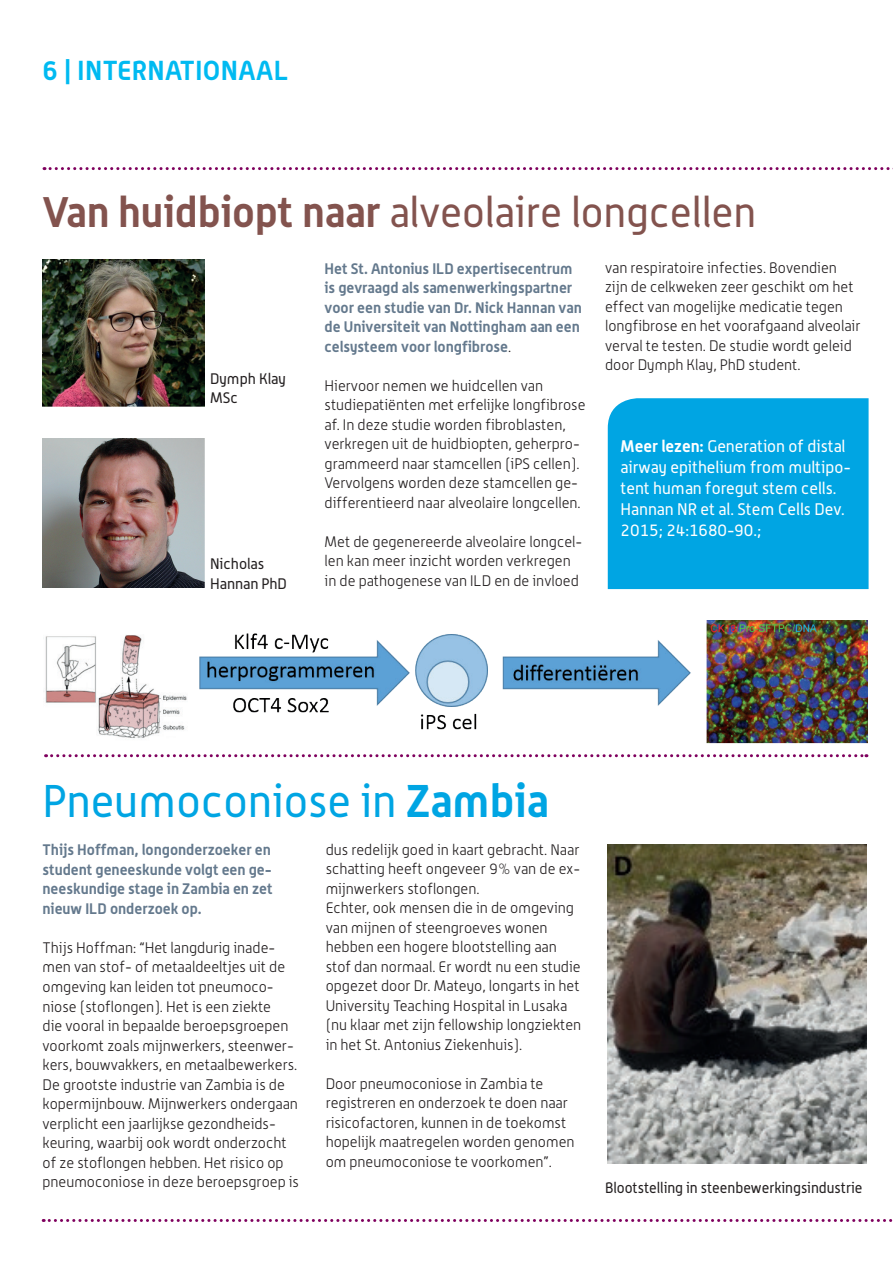
<style>
.page{position:relative;width:893px;height:1263px;background:#fff}
.page>*{position:absolute;margin:0;border:0;box-sizing:border-box;transform-origin:0 0}
.t1{font:45px "Alwyn";color:#00a5e3}
.t2{font:42px "Alwyn";color:#83534e}
.t3{font:700 27px "Alwyn";letter-spacing:.015em;color:#00baf1}
.t4{font:16.5px/21px "Alwyn";color:#fff}
.t5{font:300 15px/19.5px "Alwyn";color:#231f20}
.t6{font:700 15px/19.5px "Alwyn";color:#64798d}
.t7{font:15px/19.5px "Alwyn";color:#231f20}
.s1{font-weight:700}
.s2{font-weight:300;color:#231f20}
</style>
<div class="page">
<svg style="left:44px;top:167px;width:849px;height:3px"></svg>
<svg style="left:43px;top:1219px;width:850px;height:3px"></svg>
<img style="left:43px;top:259px;width:162px;height:148px">
<img style="left:43px;top:438px;width:162px;height:150px">
<svg style="left:46px;top:754px;width:821px;height:3px"></svg>
<img style="left:45px;top:620px;width:822px;height:124px">
<img style="left:607px;top:845px;width:259px;height:318px">
<div style="left:608px;top:398px;width:261px;height:191px;background:#00a5e3"></div>
<h3 class="t3" style="left:43px;top:54px;width:247px">6 | INTERNATIONAAL</h3>
<h2 class="t2" style="left:43px;top:188px;width:715px"><span class="s1">Van huidbiopt naar</span> alveolaire longcellen</h2>
<p class="t7" style="left:210px;top:368px;width:77px">Dymph Klay<br>MSc</p>
<p class="t7" style="left:210px;top:554px;width:78px">Nicholas<br>Hannan PhD</p>
<p class="t6" style="left:325px;top:258px;width:259px">Het St. Antonius ILD expertisecentrum is gevraagd als samenwerkingspartner voor een studie van Dr. Nick Hannan van de Universiteit van Nottingham aan een celsysteem voor longfibrose<span class="s2">.</span></p>
<p class="t5" style="left:325px;top:375px;width:262px">Hiervoor nemen we huidcellen van studiepatiënten met erfelijke longfibrose af. In deze studie worden fibroblasten, verkregen uit de huidbiopten, geherpro&shy;grammeerd naar stamcellen (iPS cellen).<br>Vervolgens worden deze stamcellen ge&shy;differentieerd naar alveolaire longcellen.</p>
<p class="t5" style="left:325px;top:531px;width:259px">Met de gegenereerde alveolaire longcel&shy;len kan meer inzicht worden verkregen in de pathogenese van ILD en de invloed</p>
<p class="t5" style="left:605px;top:258px;width:257px">van respiratoire infecties. Bovendien zijn de celkweken zeer geschikt om het effect van mogelijke medicatie tegen longfibrose en het voorafgaand alveolair verval te testen. De studie wordt geleid door Dymph Klay, PhD student.</p>
<p class="t4" style="left:620px;top:435px;width:232px"><span class="s1">Meer lezen:</span> Generation of distal airway epithelium from multipo&shy;tent human foregut stem cells.<br>Hannan NR et al. Stem Cells Dev.<br>2015; 24:1680-90.;</p>
<h1 class="t1" style="left:43px;top:775px;width:508px">Pneumoconiose in <span class="s1">Zambia</span></h1>
<p class="t6" style="left:43px;top:840px;width:232px">Thijs Hoffman, longonderzoeker en student geneeskunde volgt een ge&shy;neeskundige stage in Zambia en zet nieuw ILD onderzoek op.</p>
<p class="t5" style="left:43px;top:938px;width:258px">Thijs Hoffman: “Het langdurig inade&shy;men van stof- of metaaldeeltjes uit de omgeving kan leiden tot pneumoco&shy;niose (stoflongen). Het is een ziekte<br>die vooral in bepaalde beroepsgroepen voorkomt zoals mijnwerkers, steenwer&shy;kers, bouwvakkers, en metaalbewerkers.<br>De grootste industrie van Zambia is de kopermijnbouw. Mijnwerkers ondergaan verplicht een jaarlijkse gezondheids&shy;keuring, waarbij ook wordt onderzocht of ze stoflongen hebben. Het risico op pneumoconiose in deze beroepsgroep is</p>
<p class="t5" style="left:326px;top:839px;width:257px">dus redelijk goed in kaart gebracht. Naar schatting heeft ongeveer 9% van de ex&shy;mijnwerkers stoflongen.<br>Echter, ook mensen die in de omgeving van mijnen of steengroeves wonen hebben een hogere blootstelling aan stof dan normaal. Er wordt nu een studie opgezet door Dr. Mateyo, longarts in het University Teaching Hospital in Lusaka (nu klaar met zijn fellowship longziekten in het St. Antonius Ziekenhuis).</p>
<p class="t5" style="left:326px;top:1073px;width:250px">Door pneumoconiose in Zambia te registreren en onderzoek te doen naar risicofactoren, kunnen in de toekomst hopelijk maatregelen worden genomen om pneumoconiose te voorkomen”.</p>
<p class="t7" style="left:605px;top:1178px;width:259px">Blootstelling in steenbewerkingsindustrie</p>
</div>
